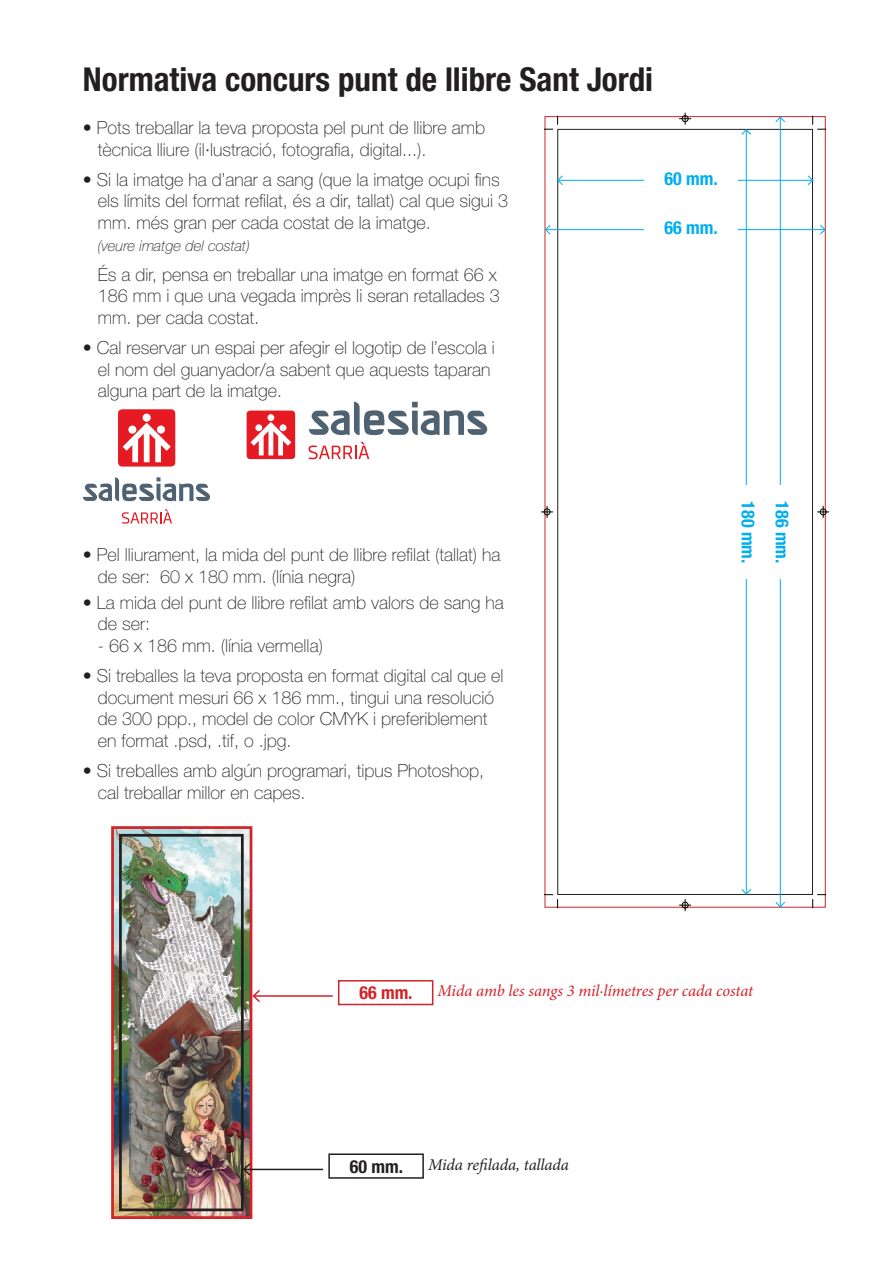
<style>
.page{position:relative;width:893px;height:1263px;background:#fff}
.page>*{position:absolute;margin:0;border:0;box-sizing:border-box;transform-origin:0 0}
.t1{font:700 condensed 33px "Helvetica Neue LT Std";color:#231f20}
.t2{font:100 18px/21.6px "Helvetica Neue LT Std";color:#231f20}
.t3{font:700 condensed 18px "Helvetica Neue LT Std";color:#00aeef}
.t4{font:700 condensed 18px "Helvetica Neue LT Std";color:#231f20}
.t5{font:700 condensed 18px "Helvetica Neue LT Std";color:#d1232a}
.t6{font:italic 16.5px "Minion Pro";letter-spacing:-.005em;color:#d1232a}
.t7{font:italic 16.5px "Minion Pro";letter-spacing:-.005em;color:#231f20}
.t8{font:italic 100 15px "Helvetica Neue LT Std";color:#231f20}
</style>
<div class="page">
<div style="left:558px;top:129px;width:255px;height:766px;border:1px solid #231f20"></div>
<svg style="left:544px;top:116px;width:14px;height:14px"></svg>
<svg style="left:544px;top:894px;width:14px;height:14px"></svg>
<svg style="left:812px;top:116px;width:14px;height:14px"></svg>
<svg style="left:812px;top:894px;width:14px;height:14px"></svg>
<svg style="left:679px;top:113px;width:12px;height:12px"></svg>
<svg style="left:541px;top:506px;width:12px;height:12px"></svg>
<svg style="left:679px;top:899px;width:12px;height:12px"></svg>
<svg style="left:817px;top:506px;width:12px;height:12px"></svg>
<div style="left:118px;top:409px;width:57px;height:57px;background:#e51a23;border-radius:4px"></div>
<svg style="left:122px;top:509px;width:50px;height:15px"></svg>
<svg style="left:123px;top:414px;width:48px;height:48px"></svg>
<svg style="left:83px;top:477px;width:127px;height:25px"></svg>
<hr style="left:558px;top:180px;width:255px;height:1px;background:#00aeef">
<svg style="left:557px;top:175px;width:6px;height:10px"></svg>
<svg style="left:807px;top:175px;width:6px;height:10px"></svg>
<div style="left:644px;top:172px;width:94px;height:17px;background:#fff"></div>
<hr style="left:545px;top:229px;width:280px;height:1px;background:#00aeef">
<svg style="left:545px;top:225px;width:6px;height:10px"></svg>
<svg style="left:820px;top:225px;width:6px;height:10px"></svg>
<div style="left:644px;top:221px;width:94px;height:17px;background:#fff"></div>
<hr style="left:746px;top:130px;width:1px;height:764px;background:#00aeef">
<svg style="left:741px;top:129px;width:10px;height:6px"></svg>
<svg style="left:741px;top:889px;width:10px;height:6px"></svg>
<div style="left:738px;top:485px;width:17px;height:94px;background:#fff"></div>
<hr style="left:780px;top:117px;width:1px;height:790px;background:#00aeef">
<svg style="left:775px;top:116px;width:10px;height:6px"></svg>
<svg style="left:775px;top:902px;width:10px;height:5px"></svg>
<div style="left:772px;top:485px;width:17px;height:94px;background:#fff"></div>
<img style="left:115px;top:830px;width:133px;height:385px">
<div style="left:111px;top:826px;width:141px;height:393px;border:3px solid #d1232a"></div>
<div style="left:119px;top:834px;width:125px;height:377px;border:3px solid #231f20"></div>
<hr style="left:244px;top:1169px;width:79px;height:1px;background:#231f20">
<svg style="left:242px;top:1162px;width:10px;height:15px"></svg>
<div style="left:328px;top:1153px;width:96px;height:26px;border:2px solid #231f20"></div>
<hr style="left:253px;top:995px;width:80px;height:2px;background:#d1232a">
<svg style="left:251px;top:988px;width:11px;height:16px"></svg>
<div style="left:338px;top:980px;width:95px;height:25px;border:2px solid #d1232a"></div>
<div style="left:247px;top:411px;width:48px;height:48px;background:#e51a23;border-radius:3px"></div>
<svg style="left:250px;top:414px;width:41px;height:41px"></svg>
<svg style="left:308px;top:442px;width:61px;height:17px"></svg>
<svg style="left:309px;top:402px;width:178px;height:34px"></svg>
<p class="t1" style="left:83px;top:60px;width:572px">Normativa concurs punt de llibre Sant Jordi</p>
<p class="t2" style="left:98px;top:117px;width:389px;text-indent:-15px">• Pots treballar la teva proposta pel punt de llibre amb tècnica lliure (il·lustració, fotografia, digital...).</p>
<p class="t2" style="left:98px;top:169px;width:412px;text-indent:-15px">• Si la imatge ha d’anar a sang (que la imatge ocupi fins els límits del format refilat, és a dir, tallat) cal que sigui 3 mm. més gran per cada costat de la imatge.</p>
<p class="t8" style="left:98px;top:237px;width:154px">(veure imatge del costat)</p>
<p class="t2" style="left:98px;top:263px;width:403px">És a dir, pensa en treballar una imatge en format 66 x<br>186 mm i que una vegada imprès li seran retallades 3 mm. per cada costat.</p>
<p class="t2" style="left:98px;top:337px;width:399px;text-indent:-15px">• Cal reservar un espai per afegir el logotip de l’escola i el nom del guanyador/a sabent que aquests taparan alguna part de la imatge.</p>
<p class="t3" style="left:664px;top:167px;width:55px">60 mm.</p>
<p class="t3" style="left:664px;top:217px;width:55px">66 mm.</p>
<p class="t2" style="left:98px;top:544px;width:404px;text-indent:-15px">• Pel lliurament, la mida del punt de llibre refilat (tallat) ha de ser: 60 x 180 mm. (línia negra)</p>
<p class="t2" style="left:98px;top:591px;width:408px;text-indent:-15px">• La mida del punt de llibre refilat amb valors de sang ha de ser:</p>
<p class="t2" style="left:98px;top:635px;width:227px">- 66 x 186 mm. (línia vermella)</p>
<p class="t2" style="left:98px;top:665px;width:407px;text-indent:-15px">• Si treballes la teva proposta en format digital cal que el document mesuri 66 x 186 mm., tingui una resolució de 300 ppp., model de color CMYK i preferiblement en format .psd, .tif, o .jpg.</p>
<p class="t2" style="left:98px;top:760px;width:388px;text-indent:-15px">• Si treballes amb algún programari, tipus Photoshop, cal treballar millor en capes.</p>
<p class="t3" style="left:759px;top:501px;width:63px;rotate:90deg">180 mm.</p>
<p class="t3" style="left:793px;top:501px;width:63px;rotate:90deg">186 mm.</p>
<p class="t5" style="left:359px;top:982px;width:55px">66 mm.</p>
<p class="t6" style="left:438px;top:979px;width:317px">Mida amb les sangs 3 mil·límetres per cada costat</p>
<p class="t4" style="left:350px;top:1155px;width:55px">60 mm.</p>
<p class="t7" style="left:428px;top:1153px;width:142px">Mida refilada, tallada</p>
</div>
